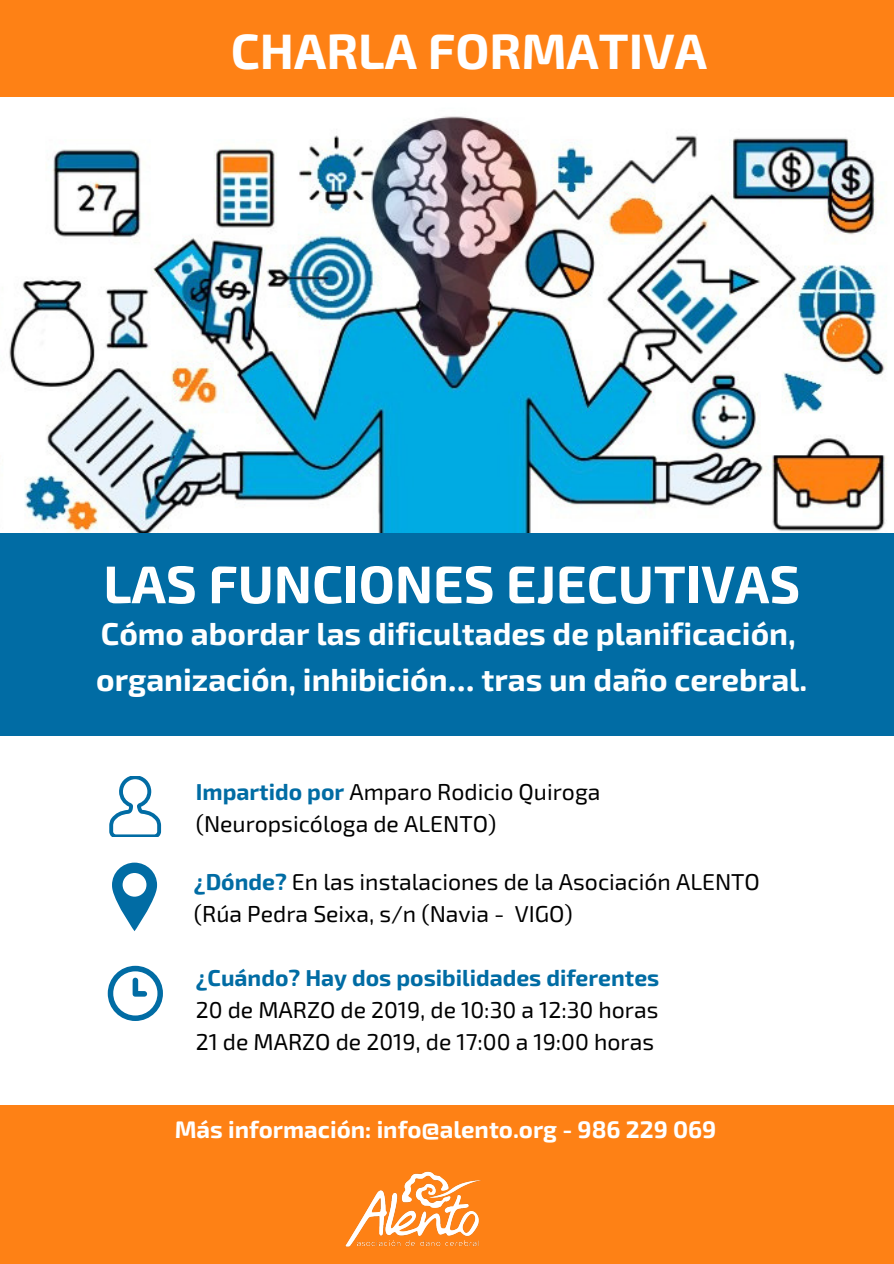
<style>
.page{position:relative;width:894px;height:1264px;background:#fff}
.page>*{position:absolute;margin:0;border:0;box-sizing:border-box;transform-origin:0 0}
.t1{font:700 52.95px "Exo 2";color:#fff}
.t2{font:700 49.65px "Exo 2";color:#fff}
.t3{font:700 31.5px/45px "Exo 2";color:#fff}
.t4{font:700 24px "Exo 2";color:#fff}
.t5{font:22.95px/31.5px "Exo 2";color:#000}
.t6{font:700 22.95px "Exo 2";color:#016ca4}
.s1{font-family:"Noto Sans Gurmukhi"}
.s2{font-weight:700;color:#016ca4}
</style>
<div class="page">
<svg style="left:109px;top:776px;width:52px;height:60px"></svg>
<svg style="left:108px;top:965px;width:55px;height:56px"></svg>
<svg style="left:112px;top:862px;width:45px;height:69px"></svg>
<img style="left:9px;top:116px;width:878px;height:417px">
<div style="left:0;top:533px;width:893px;height:202px;background:#016ca4"></div>
<div style="left:0;top:0;width:893px;height:97px;background:#fe8115"></div>
<div style="left:0;top:1104px;width:893px;height:159px;background:#fe8115"></div>
<img style="left:345px;top:1171px;width:136px;height:76px">
<h2 class="t2" style="left:231px;top:19px;width:478px">CHARLA FORMATIVA</h2>
<h1 class="t1" style="left:103px;top:549px;width:698px">LAS FUNCIONES EJECUTIVAS</h1>
<h3 class="t3" style="left:96px;top:610px;width:712px">Cómo abordar las dificultades de planificación, organización, inhibición<span class="s1">…</span> tras un daño cerebral.</h3>
<p class="t5" style="left:196px;top:775px;width:406px"><span class="s2">Impartido por</span> Amparo Rodicio Quiroga (Neuropsicóloga de ALENTO)</p>
<p class="t5" style="left:194px;top:865px;width:567px"><span class="s2">¿Dónde?</span> En las instalaciones de la Asociación ALENTO (Rúa Pedra Seixa, s/n (Navia - VIGO)</p>
<p class="t6" style="left:196px;top:963px;width:465px">¿Cuándo? Hay dos posibilidades diferentes</p>
<p class="t5" style="left:196px;top:993px;width:464px">20 de MARZO de 2019, de 10:30 a 12:30 horas<br>21 de MARZO de 2019, de 17:00 a 19:00 horas</p>
<p class="t4" style="left:175px;top:1113px;width:543px">Más información: info@alento.org - 986 229 069</p>
</div>
